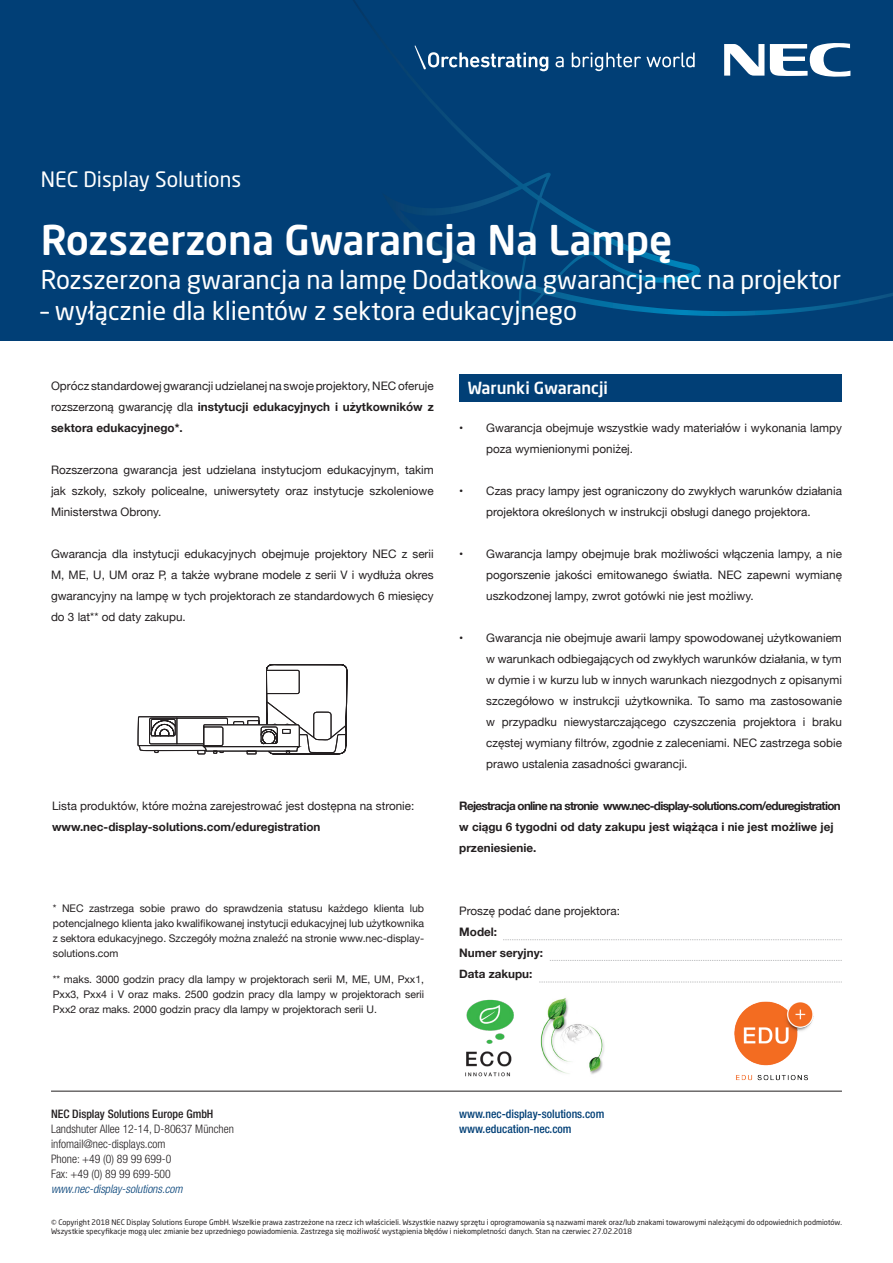
<style>
.page{position:relative;width:893px;height:1263px;background:#fff}
.page>*{position:absolute;margin:0;border:0;box-sizing:border-box;transform-origin:0 0}
.t1{font:500 40.5px "Neo Sans Pro";color:#fff}
.t2{font:25.5px "Neo Sans Pro";color:#fff}
.t3{font:21px "Neo Sans Pro";color:#fff}
.t4{font:500 16.5px "Neo Sans Pro";color:#fff}
.t5{font:11.7px/21px "Helvetica Neue";color:#231f20;text-align:justify}
.t6{font:700 11.7px/21px "Helvetica Neue";letter-spacing:-.06em;color:#231f20}
.t7{font:300 condensed 11.7px "Helvetica Neue LT Pro";color:#231f20}
.t8{font:700 11.7px "Helvetica Neue";color:#231f20}
.t9{font:500 condensed 11.7px "Helvetica Neue LT Pro";color:#013f76}
.t10{font:500 condensed 11.7px "Helvetica Neue LT Pro";color:#231f20}
.t11{font:italic 300 condensed 11.7px "Helvetica Neue LT Std";color:#013f76}
.t12{font:10.5px/15px "Helvetica Neue";color:#231f20;text-align:justify}
.t13{font:7.5px/9px "Neo Sans Pro";color:#231f20}
.s1{font-weight:700}
</style>
<div class="page">
<div style="left:0;top:0;width:893px;height:340px;background:#013f76"></div>
<svg style="left:353px;top:0;width:540px;height:316px"></svg>
<svg style="left:724px;top:44px;width:40px;height:32px"></svg>
<svg style="left:770px;top:43px;width:80px;height:34px"></svg>
<svg style="left:556px;top:57px;width:8px;height:10px"></svg>
<svg style="left:572px;top:53px;width:123px;height:18px"></svg>
<svg style="left:415px;top:45px;width:133px;height:26px"></svg>
<div style="left:459px;top:374px;width:383px;height:28px;background:#013f76"></div>
<hr style="left:51px;top:1091px;width:791px;height:1px;background:#231f20">
<img style="left:734px;top:1001px;width:80px;height:80px">
<img style="left:465px;top:999px;width:49px;height:78px">
<img style="left:540px;top:998px;width:64px;height:76px">
<svg style="left:137px;top:664px;width:210px;height:90px"></svg>
<svg style="left:503px;top:939px;width:339px;height:1px"></svg>
<svg style="left:550px;top:960px;width:292px;height:1px"></svg>
<svg style="left:539px;top:982px;width:303px;height:1px"></svg>
<p class="t3" style="left:41px;top:166px;width:202px">NEC Display Solutions</p>
<p class="t1" style="left:41px;top:214px;width:633px">Rozszerzona Gwarancja Na Lampę</p>
<p class="t2" style="left:41px;top:264px;width:802px">Rozszerzona gwarancja na lampę Dodatkowa gwarancja nec na projektor</p>
<p class="t2" style="left:41px;top:294px;width:538px">– wyłącznie dla klientów z sektora edukacyjnego</p>
<p class="t5" style="left:51px;top:376px;width:384px">Oprócz standardowej gwarancji udzielanej na swoje projektory, NEC oferuje rozszerzoną gwarancję dla <span class="s1">instytucji edukacyjnych i użytkowników z sektora edukacyjnego*.</span></p>
<p class="t5" style="left:51px;top:460px;width:384px">Rozszerzona gwarancja jest udzielana instytucjom edukacyjnym, takim jak szkoły, szkoły policealne, uniwersytety oraz instytucje szkoleniowe Ministerstwa Obrony.</p>
<p class="t5" style="left:51px;top:544px;width:384px">Gwarancja dla instytucji edukacyjnych obejmuje projektory NEC z serii M, ME, U, UM oraz P, a także wybrane modele z serii V i wydłuża okres gwarancyjny na lampę w tych projektorach ze standardowych 6 miesięcy do 3 lat** od daty zakupu.</p>
<p class="t5" style="left:52px;top:796px;width:364px">Lista produktów, które można zarejestrować jest dostępna na stronie:</p>
<p class="t8" style="left:52px;top:817px;width:270px">www.nec-display-solutions.com/eduregistration</p>
<p class="t12" style="left:53px;top:901px;width:373px">* NEC zastrzega sobie prawo do sprawdzenia statusu każdego klienta lub potencjalnego klienta jako kwalifikowanej instytucji edukacyjnej lub użytkownika z sektora edukacyjnego. Szczegóły można znaleźć na stronie www.nec-display&shy;solutions.com</p>
<p class="t12" style="left:53px;top:972px;width:373px">** maks. 3000 godzin pracy dla lampy w projektorach serii M, ME, UM, Pxx1, Pxx3, Pxx4 i V oraz maks. 2500 godzin pracy dla lampy w projektorach serii Pxx2 oraz maks. 2000 godzin pracy dla lampy w projektorach serii U.</p>
<p class="t4" style="left:468px;top:378px;width:142px">Warunki Gwarancji</p>
<p class="t5" style="left:486px;top:418px;width:357px;text-indent:-27px">• Gwarancja obejmuje wszystkie wady materiałów i wykonania lampy poza wymienionymi poniżej.</p>
<p class="t5" style="left:459px;top:481px;width:384px;text-align:center">• Czas pracy lampy jest ograniczony do zwykłych warunków działania projektora określonych w instrukcji obsługi danego projektora.</p>
<p class="t5" style="left:486px;top:544px;width:357px;text-indent:-27px">• Gwarancja lampy obejmuje brak możliwości włączenia lampy, a nie pogorszenie jakości emitowanego światła. NEC zapewni wymianę uszkodzonej lampy, zwrot gotówki nie jest możliwy.</p>
<p class="t5" style="left:486px;top:628px;width:357px;text-indent:-27px">• Gwarancja nie obejmuje awarii lampy spowodowanej użytkowaniem w warunkach odbiegających od zwykłych warunków działania, w tym w dymie i w kurzu lub w innych warunkach niezgodnych z opisanymi szczegółowo w instrukcji użytkownika. To samo ma zastosowanie w przypadku niewystarczającego czyszczenia projektora i braku częstej wymiany filtrów, zgodnie z zaleceniami. NEC zastrzega sobie prawo ustalenia zasadności gwarancji.</p>
<p class="t6" style="left:459px;top:796px;width:383px">Rejestracja online na stronie www.nec-display-solutions.com/eduregistration w ciągu 6 tygodni od daty zakupu jest wiążąca i nie jest możliwe jej przeniesienie.</p>
<p class="t5" style="left:459px;top:901px;width:162px">Proszę podać dane projektora:</p>
<p class="t8" style="left:459px;top:923px;width:39px">Model:</p>
<p class="t8" style="left:459px;top:944px;width:85px">Numer seryjny:</p>
<p class="t8" style="left:459px;top:965px;width:75px">Data zakupu:</p>
<p class="t10" style="left:51px;top:1107px;width:164px">NEC Display Solutions Europe GmbH</p>
<p class="t7" style="left:51px;top:1122px;width:184px">Landshuter Allee 12-14, D-80637 München</p>
<p class="t7" style="left:51px;top:1137px;width:116px">infomail@nec-displays.com</p>
<p class="t7" style="left:51px;top:1152px;width:122px">Phone: +49 (0) 89 99 699-0</p>
<p class="t7" style="left:51px;top:1167px;width:121px">Fax: +49 (0) 89 99 699-500</p>
<p class="t11" style="left:51px;top:1182px;width:133px">www.nec-display-solutions.com</p>
<p class="t9" style="left:459px;top:1107px;width:147px">www.nec-display-solutions.com</p>
<p class="t9" style="left:459px;top:1122px;width:114px">www.education-nec.com</p>
<p class="t13" style="left:51px;top:1218px;width:792px">© Copyright 2018 NEC Display Solutions Europe GmbH. Wszelkie prawa zastrzeżone na rzecz ich właścicieli. Wszystkie nazwy sprzętu i oprogramowania są nazwami marek oraz/lub znakami towarowymi należącymi do odpowiednich podmiotów.<br>Wszystkie specyfikacje mogą ulec zmianie bez uprzedniego powiadomienia. Zastrzega się możliwość wystąpienia błędów i niekompletności danych. Stan na czerwiec 27.02.2018</p>
</div>
